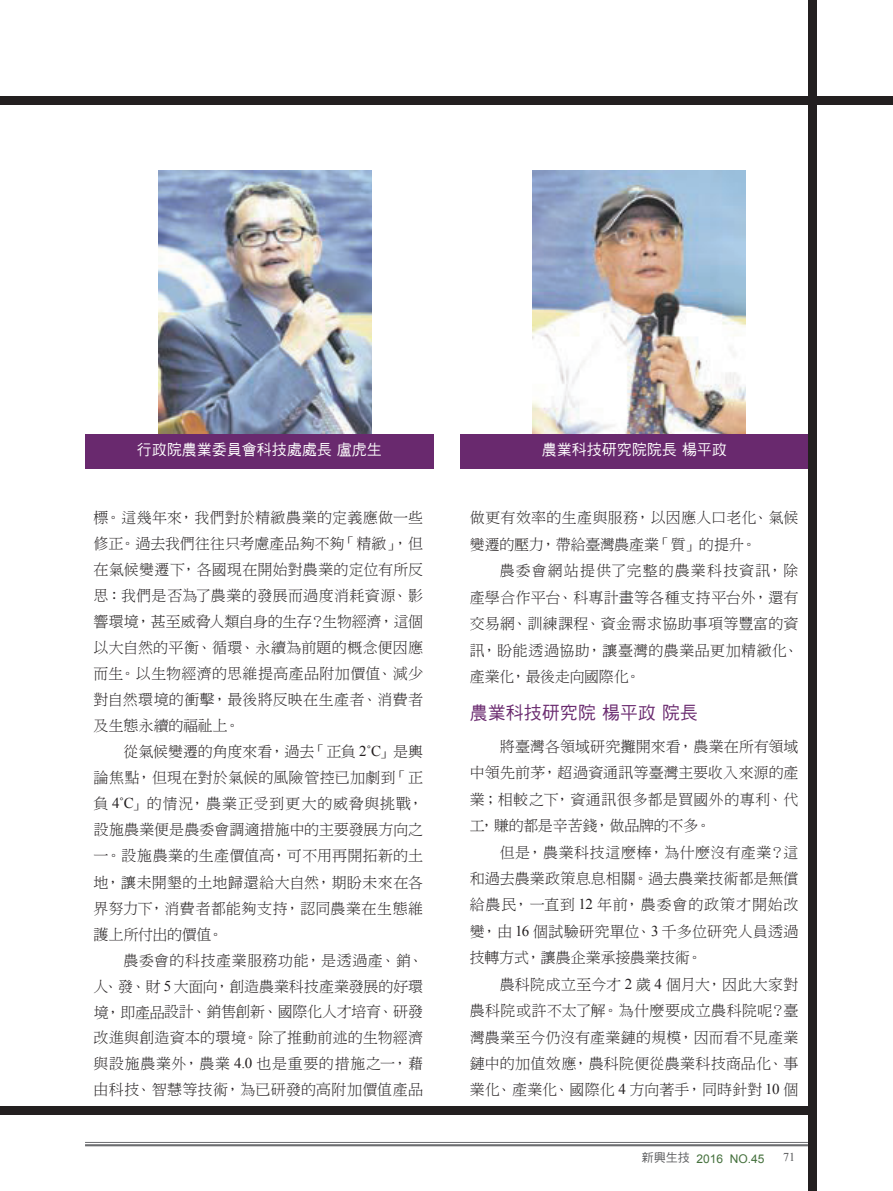
<style>
.page{position:relative;width:893px;height:1191px;background:#fff}
.page>*{position:absolute;margin:0;border:0;box-sizing:border-box;transform-origin:0 0}
.t1{font:18px "DF Hei W5 WINP BF";color:#69296e}
.t2{font:15px/26px "DF Ming W3 WIN BF";letter-spacing:.015em;color:#231f20;text-align:justify}
.t3{font:15px "DF Hei W5 WINP BF";color:#fff}
.t4{font:12px "Arial";color:#44703c}
.t5{font:12px "Times New Roman";color:#57585a}
.s1{font-family:"Times New Roman"}
.s2{font-family:"DF Hei W5 WIN BF";color:#57585a}
</style>
<div class="page">
<hr style="left:85px;top:1142px;width:723px;height:1px;background:#6c6d70">
<hr style="left:85px;top:1144px;width:723px;height:2px;background:#6c6d70">
<div style="left:808px;top:0;width:8px;height:1191px;background:#231f20"></div>
<div style="left:0;top:1106px;width:808px;height:8px;background:#231f20"></div>
<div style="left:0;top:96px;width:893px;height:8px;background:#231f20"></div>
<img style="left:159px;top:170px;width:212px;height:264px">
<div style="left:85px;top:434px;width:348px;height:34px;background:#69296e"></div>
<img style="left:533px;top:170px;width:212px;height:264px">
<div style="left:460px;top:434px;width:348px;height:34px;background:#69296e"></div>
<p class="t3" style="left:137px;top:442px;width:246px">行政院農業委員會科技處處長 盧虎生</p>
<p class="t3" style="left:542px;top:442px;width:186px">農業科技研究院院長 楊平政</p>
<p class="t2" style="left:94px;top:505px;width:331px">標。這幾年來，我們對於精緻農業的定義應做一些修正。過去我們往往只考慮產品夠不夠「精緻」，但在氣候變遷下，各國現在開始對農業的定位有所反思：我們是否為了農業的發展而過度消耗資源、影響環境，甚至威脅人類自身的生存？生物經濟，這個以大自然的平衡、循環、永續為前題的概念便因應而生。以生物經濟的思維提高產品附加價值、減少對自然環境的衝擊，最後將反映在生產者、消費者及生態永續的福祉上。</p>
<p class="t2" style="left:94px;top:739px;width:331px;text-indent:30px">從氣候變遷的角度來看，過去「正負 <span class="s1">2˚C</span>」是輿論焦點，但現在對於氣候的風險管控已加劇到「正負 <span class="s1">4˚C</span>」的情況，農業正受到更大的威脅與挑戰，設施農業便是農委會調適措施中的主要發展方向之一。設施農業的生產價值高，可不用再開拓新的土地，讓未開墾的土地歸還給大自然，期盼未來在各界努力下，消費者都能夠支持，認同農業在生態維護上所付出的價值。</p>
<p class="t2" style="left:94px;top:947px;width:331px;text-indent:30px">農委會的科技產業服務功能，是透過產、銷、人、發、財 <span class="s1">5</span> 大面向，創造農業科技產業發展的好環境，即產品設計、銷售創新、國際化人才培育、研發改進與創造資本的環境。除了推動前述的生物經濟與設施農業外，農業 <span class="s1">4.0</span> 也是重要的措施之一，藉由科技、智慧等技術，為已研發的高附加價值產品</p>
<p class="t2" style="left:470px;top:505px;width:330px;line-height:26.4px">做更有效率的生產與服務，以因應人口老化、氣候變遷的壓力，帶給臺灣農產業「質」的提升。</p>
<p class="t2" style="left:470px;top:557px;width:330px;line-height:26.4px;text-indent:30px">農委會網站提供了完整的農業科技資訊，除產學合作平台、科專計畫等各種支持平台外，還有交易網、訓練課程、資金需求協助事項等豐富的資訊，盼能透過協助，讓臺灣的農業品更加精緻化、產業化，最後走向國際化。</p>
<p class="t1" style="left:470px;top:704px;width:229px">農業科技研究院 楊平政 院長</p>
<p class="t2" style="left:470px;top:733px;width:330px;line-height:26.4px;text-indent:30px">將臺灣各領域研究攤開來看，農業在所有領域中領先前茅，超過資通訊等臺灣主要收入來源的產業；相較之下，資通訊很多都是買國外的專利、代工，賺的都是辛苦錢，做品牌的不多。</p>
<p class="t2" style="left:470px;top:839px;width:330px;line-height:26.4px;text-indent:30px">但是，農業科技這麼棒，為什麼沒有產業？這和過去農業政策息息相關。過去農業技術都是無償給農民，一直到 <span class="s1">12</span> 年前，農委會的政策才開始改變，由 <span class="s1">16</span> 個試驗研究單位、<span class="s1">3</span> 千多位研究人員透過技轉方式，讓農企業承接農業技術。</p>
<p class="t2" style="left:470px;top:971px;width:330px;line-height:26.4px;text-indent:30px">農科院成立至今才 <span class="s1">2</span> 歲 <span class="s1">4</span> 個月大，因此大家對農科院或許不太了解。為什麼要成立農科院呢？臺灣農業至今仍沒有產業鏈的規模，因而看不見產業鏈中的加值效應，農科院便從農業科技商品化、事業化、產業化、國際化 <span class="s1">4</span> 方向著手，同時針對 <span class="s1">10</span> 個</p>
<p class="t4" style="left:642px;top:1150px;width:124px"><span class="s2">新興生技</span> 2016 NO.45</p>
<p class="t5" style="left:783px;top:1149px;width:13px">71</p>
</div>
